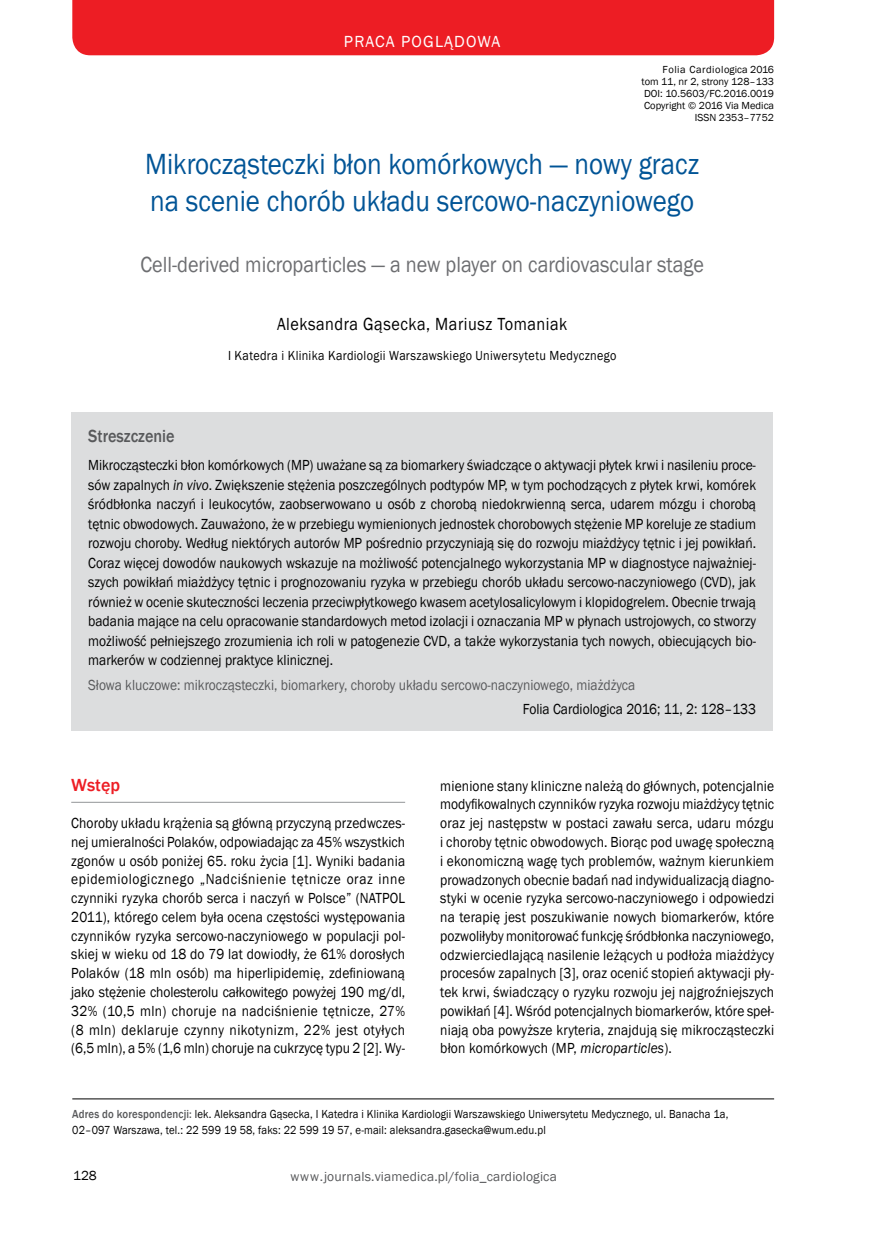
<style>
.page{position:relative;width:872px;height:1234px;background:#fff}
.page>*{position:absolute;margin:0;border:0;box-sizing:border-box;transform-origin:0 0}
.t1{font:30px/36.6px "Franklin Gothic";color:#005496;scale:.9 1}
.t2{font:22.5px "Franklin Gothic";color:#6d6e71;scale:.9 1}
.t3{font:18px "Franklin Gothic";letter-spacing:.03em;color:#000;scale:.9 1}
.t4{font:500 18px "Franklin Gothic";color:#58595b;scale:.9 1}
.t5{font:500 18px "Franklin Gothic";color:#ed1d24}
.t6{font:16.5px "Franklin Gothic";letter-spacing:.07em;color:#fff}
.t7{font:15px/18.8px "Franklin Gothic";color:#000;text-align:justify;scale:.9 1}
.t8{font:15px "Franklin Gothic";color:#58595b;scale:.9 1}
.t9{font:13.5px "Franklin Gothic";letter-spacing:.025em;color:#000;scale:.9 1}
.t10{font:13.5px "Franklin Gothic";letter-spacing:.01em;color:#58595b}
.t11{font:13.5px "Franklin Gothic";letter-spacing:.025em;color:#000}
.t12{font:12px/16.5px "Franklin Gothic";letter-spacing:.01em;color:#000;scale:.9 1}
.t13{font:10.5px/12px "Franklin Gothic";color:#000;text-align:right}
.s1{font-style:italic}
.s2{font-weight:500;color:#58595b}
</style>
<div class="page">
<div style="left:72px;top:0;width:702px;height:55px;background:#ed1d24"></div>
<hr style="left:72px;top:1098px;width:702px;height:1px;background:#000">
<div style="left:71px;top:412px;width:702px;height:318px;background:#dcddde"></div>
<hr style="left:71px;top:801px;width:334px;height:1px;background:#939598">
<p class="t6" style="left:344px;top:31px;width:158px">praca POGLĄDOWA</p>
<p class="t13" style="left:641px;top:64px;width:134px">Folia Cardiologica 2016<br>tom 11, nr 2, strony 128–133<br>DOI: 10.5603/FC.2016.0019<br>Copyright © 2016 Via Medica<br>ISSN 2353–7752</p>
<h1 class="t1" style="left:145px;top:146px;width:617px">Mikrocząsteczki błon komórkowych — nowy gracz na scenie chorób układu sercowo-naczyniowego</h1>
<h2 class="t2" style="left:140px;top:250px;width:627px">Cell-derived microparticles — a new player on cardiovascular stage</h2>
<p class="t3" style="left:277px;top:313px;width:324px">Aleksandra Gąsecka, Mariusz Tomaniak</p>
<p class="t9" style="left:228px;top:347px;width:433px">I Katedra i Klinika Kardiologii Warszawskiego Uniwersytetu Medycznego</p>
<p class="t4" style="left:88px;top:425px;width:98px">Streszczenie</p>
<p class="t7" style="left:88px;top:455px;width:743px;line-height:19.5px">Mikrocząsteczki błon komórkowych (MP) uważane są za biomarkery świadczące o aktywacji płytek krwi i nasileniu proce&shy;sów zapalnych <span class="s1">in vivo</span>. Zwiększenie stężenia poszczególnych podtypów MP, w tym pochodzących z płytek krwi, komórek śródbłonka naczyń i leukocytów, zaobserwowano u osób z chorobą niedokrwienną serca, udarem mózgu i chorobą tętnic obwodowych. Zauważono, że w przebiegu wymienionych jednostek chorobowych stężenie MP koreluje ze stadium rozwoju choroby. Według niektórych autorów MP pośrednio przyczyniają się do rozwoju miażdżycy tętnic i jej powikłań.<br>Coraz więcej dowodów naukowych wskazuje na możliwość potencjalnego wykorzystania MP w diagnostyce najważniej&shy;szych powikłań miażdżycy tętnic i prognozowaniu ryzyka w przebiegu chorób układu sercowo-naczyniowego (CVD), jak również w ocenie skuteczności leczenia przeciwpłytkowego kwasem acetylosalicylowym i klopidogrelem. Obecnie trwają badania mające na celu opracowanie standardowych metod izolacji i oznaczania MP w płynach ustrojowych, co stworzy możliwość pełniejszego zrozumienia ich roli w patogenezie CVD, a także wykorzystania tych nowych, obiecujących bio&shy;markerów w codziennej praktyce klinicznej.</p>
<p class="t8" style="left:88px;top:675px;width:609px">Słowa kluczowe: mikrocząsteczki, biomarkery, choroby układu sercowo-naczyniowego, miażdżyca</p>
<p class="t7" style="left:523px;top:699px;width:261px">Folia Cardiologica 2016; 11, 2: 128–133</p>
<p class="t5" style="left:71px;top:773px;width:50px">Wstęp</p>
<p class="t7" style="left:71px;top:813px;width:372px">Choroby układu krążenia są główną przyczyną przedwczes&shy;nej umieralności Polaków, odpowiadając za 45% wszystkich zgonów u osób poniżej 65. roku życia [1]. Wyniki badania epidemiologicznego „Nadciśnienie tętnicze oraz inne czynniki ryzyka chorób serca i naczyń w Polsce” (NATPOL 2011), którego celem była ocena częstości występowania czynników ryzyka sercowo-naczyniowego w populacji pol&shy;skiej w wieku od 18 do 79 lat dowiodły, że 61% dorosłych Polaków (18 mln osób) ma hiperlipidemię, zdefiniowaną jako stężenie cholesterolu całkowitego powyżej 190 mg/dl, 32% (10,5 mln) choruje na nadciśnienie tętnicze, 27% (8 mln) deklaruje czynny nikotynizm, 22% jest otyłych (6,5 mln), a 5% (1,6 mln) choruje na cukrzycę typu 2 [2]. Wy-</p>
<p class="t7" style="left:440px;top:776px;width:372px">mienione stany kliniczne należą do głównych, potencjalnie modyfikowalnych czynników ryzyka rozwoju miażdżycy tętnic oraz jej następstw w postaci zawału serca, udaru mózgu i choroby tętnic obwodowych. Biorąc pod uwagę społeczną i ekonomiczną wagę tych problemów, ważnym kierunkiem prowadzonych obecnie badań nad indywidualizacją diagno&shy;styki w ocenie ryzyka sercowo-naczyniowego i odpowiedzi na terapię jest poszukiwanie nowych biomarkerów, które pozwoliłyby monitorować funkcję śródbłonka naczyniowego, odzwierciedlającą nasilenie leżących u podłoża miażdżycy procesów zapalnych [3], oraz ocenić stopień aktywacji pły&shy;tek krwi, świadczący o ryzyku rozwoju jej najgroźniejszych powikłań [4]. Wśród potencjalnych biomarkerów, które speł&shy;niają oba powyższe kryteria, znajdują się mikrocząsteczki błon komórkowych (MP, <span class="s1">microparticles</span>).</p>
<p class="t12" style="left:72px;top:1105px;width:730px"><span class="s2">Adres do korespondencji:</span> lek. Aleksandra Gąsecka, I Katedra i Klinika Kardiologii Warszawskiego Uniwersytetu Medycznego, ul. Banacha 1a,<br>02–097 Warszawa, tel.: 22 599 19 58, faks: 22 599 19 57, e-mail: aleksandra.gasecka@wum.edu.pl</p>
<p class="t11" style="left:73px;top:1166px;width:25px">128</p>
<p class="t10" style="left:290px;top:1167px;width:268px">www.journals.viamedica.pl/folia_cardiologica</p>
</div>
